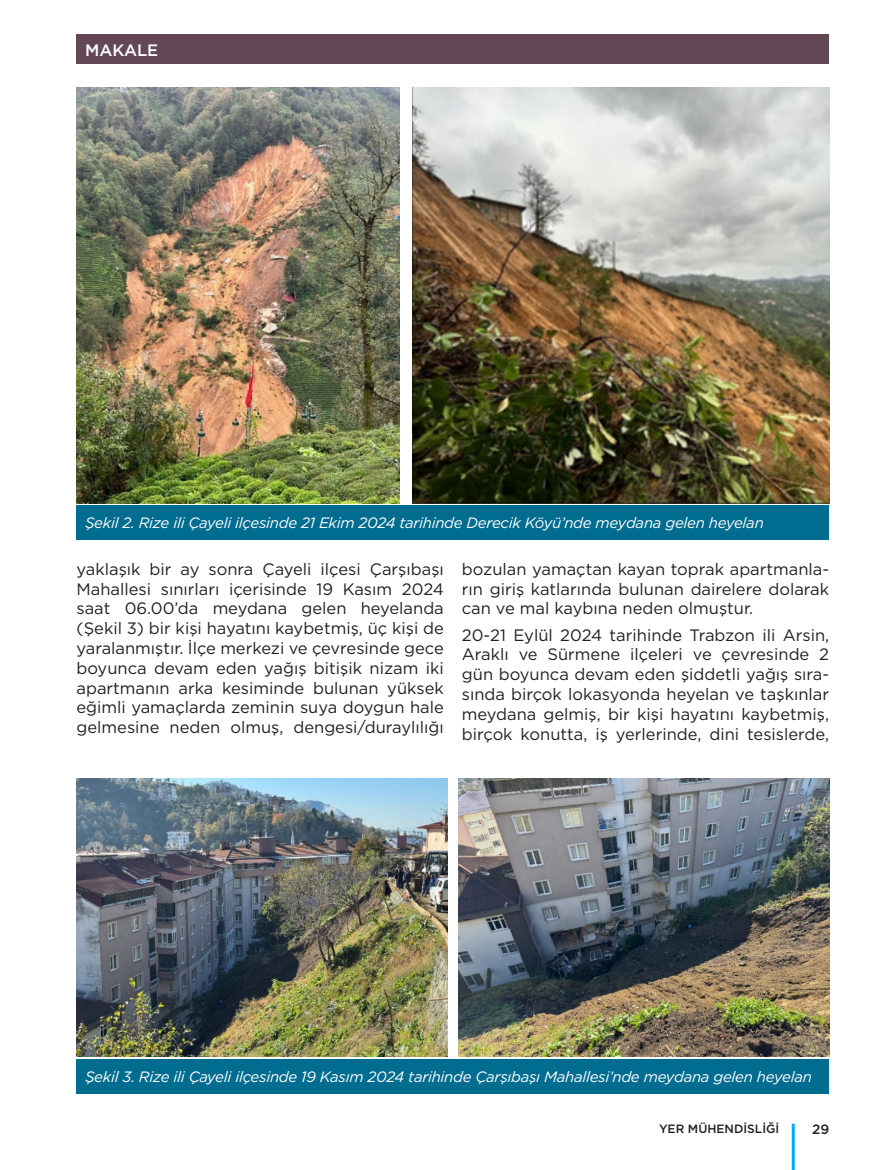
<style>
.page{position:relative;width:893px;height:1170px;background:#fff}
.page>*{position:absolute;margin:0;border:0;box-sizing:border-box;transform-origin:0 0}
.t1{font:16.5px/19.8px "Gotham";color:#231f20;text-align:justify}
.t2{font:500 16.5px "Gotham";color:#fff}
.t3{font:italic 15px "Gotham";letter-spacing:-.02em;color:#fff}
.t4{font:500 13.5px "Gotham";color:#231f20}
.t5{font:500 12px "Gotham";color:#231f20}
</style>
<div class="page">
<hr style="left:792px;top:1123px;width:3px;height:46px;background:#00aeef">
<img style="left:77px;top:87px;width:323px;height:416px">
<img style="left:413px;top:87px;width:416px;height:416px">
<div style="left:77px;top:504px;width:752px;height:35px;background:#006c90"></div>
<img style="left:77px;top:778px;width:370px;height:278px">
<img style="left:458px;top:778px;width:371px;height:278px">
<div style="left:77px;top:1058px;width:752px;height:35px;background:#006c90"></div>
<div style="left:77px;top:34px;width:752px;height:30px;background:#634755"></div>
<p class="t2" style="left:85px;top:39px;width:75px">MAKALE</p>
<p class="t3" style="left:85px;top:513px;width:680px">Şekil 2. Rize ili Çayeli ilçesinde 21 Ekim 2024 tarihinde Derecik Köyü’nde meydana gelen heyelan</p>
<p class="t1" style="left:77px;top:558px;width:369px">yaklaşık bir ay sonra Çayeli ilçesi Çarşıbaşı Mahallesi sınırları içerisinde 19 Kasım 2024 saat 06.00’da meydana gelen heyelanda (Şekil 3) bir kişi hayatını kaybetmiş, üç kişi de yaralanmıştır. İlçe merkezi ve çevresinde gece boyunca devam eden yağış bitişik nizam iki apartmanın arka kesiminde bulunan yüksek eğimli yamaçlarda zeminin suya doygun hale gelmesine neden olmuş, dengesi/duraylılığı</p>
<p class="t1" style="left:462px;top:558px;width:369px">bozulan yamaçtan kayan toprak apartmanla&shy;rın giriş katlarında bulunan dairelere dolarak can ve mal kaybına neden olmuştur.</p>
<p class="t1" style="left:462px;top:624px;width:369px">20-21 Eylül 2024 tarihinde Trabzon ili Arsin, Araklı ve Sürmene ilçeleri ve çevresinde 2 gün boyunca devam eden şiddetli yağış sıra&shy;sında birçok lokasyonda heyelan ve taşkınlar meydana gelmiş, bir kişi hayatını kaybetmiş, birçok konutta, iş yerlerinde, dini tesislerde,</p>
<p class="t3" style="left:85px;top:1067px;width:728px">Şekil 3. Rize ili Çayeli ilçesinde 19 Kasım 2024 tarihinde Çarşıbaşı Mahallesi’nde meydana gelen heyelan</p>
<p class="t5" style="left:659px;top:1121px;width:122px">YER MÜHENDİSLİĞİ</p>
<p class="t4" style="left:812px;top:1120px;width:19px">29</p>
</div>
